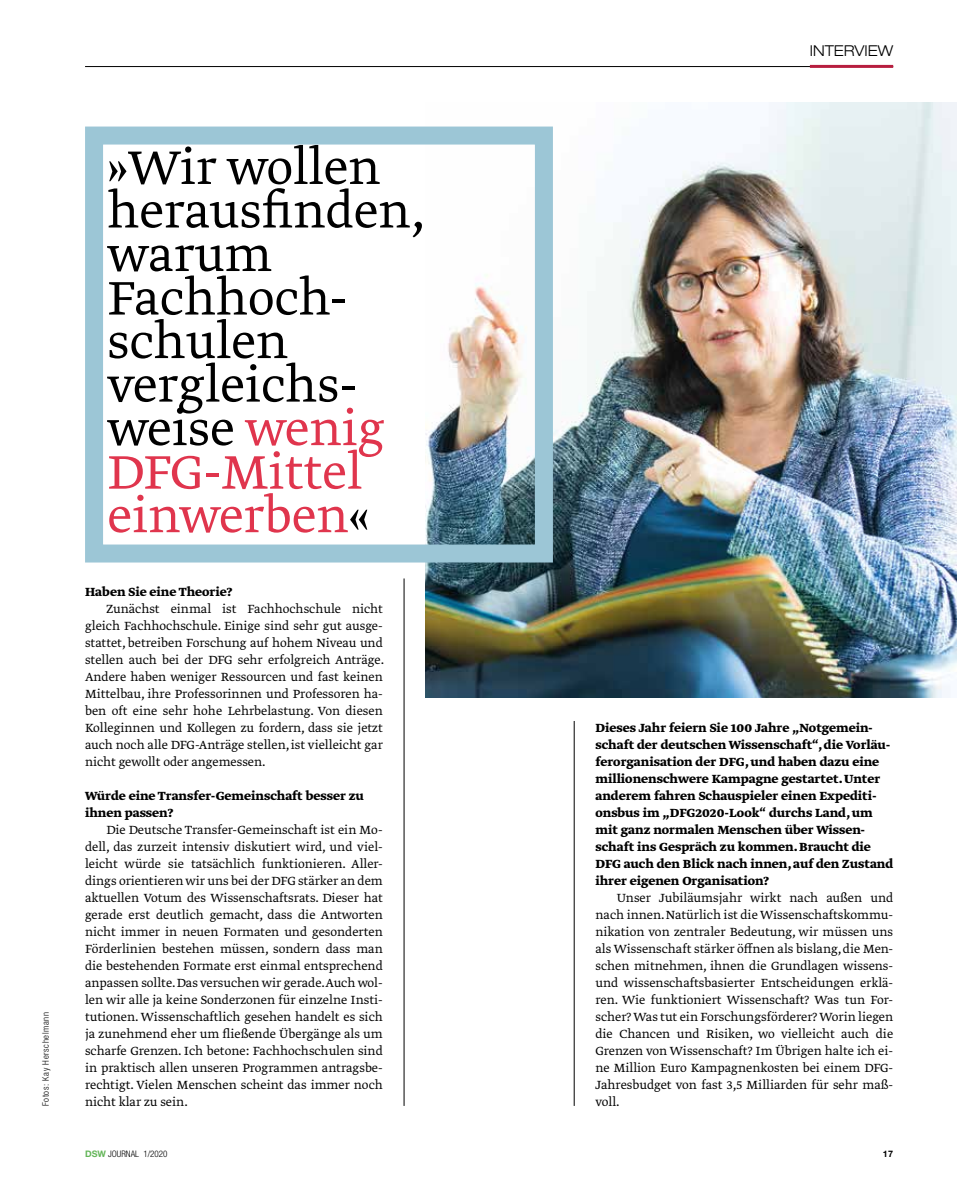
<style>
.page{position:relative;width:957px;height:1191px;background:#fff}
.page>*{position:absolute;margin:0;border:0;box-sizing:border-box;transform-origin:0 0}
.t1{font:300 55.5px/43.5px "Greta Text Std";color:#000}
.t2{font:300 expanded 15px "Helvetica Neue LT Std";color:#000}
.t3{font:300 13.95px/17px "Greta Text Std";color:#000;text-align:justify}
.t4{font:700 13.95px/17px "Greta Text Std";color:#000}
.t5{font:300 condensed 9px "Helvetica Neue LT Std";letter-spacing:.07em;color:#000}
.t6{font:300 condensed 9px "Helvetica Neue LT Std";color:#000}
.t7{font:700 9px "Helvetica Neue LT Std";color:#000}
.s1{font-family:"Greta Display Std";font-weight:400}
.s2{color:#e0354d}
.s3{font-weight:700;font-stretch:normal;color:#65b65a}
</style>
<div class="page">
<hr style="left:85px;top:66px;width:808px;height:1px;background:#000">
<hr style="left:810px;top:65px;width:83px;height:3px;background:#b71e3f">
<hr style="left:404px;top:578px;width:1px;height:528px;background:#000">
<hr style="left:574px;top:721px;width:1px;height:385px;background:#000">
<img style="left:425px;top:103px;width:532px;height:594px">
<div style="left:85px;top:126px;width:468px;height:436px;border:18px solid #9cc6d6"></div>
<p class="t2" style="left:810px;top:42px;width:85px">INTERVIEW</p>
<p class="t5" style="left:41px;top:1106px;width:96px;rotate:-90deg">Fotos: Kay Herschelmann</p>
<h1 class="t1" style="left:107px;top:148px;width:319px"><span class="s1">»</span>Wir wollen herausfinden, warum<br>Fachhoch&shy;schulen vergleichs&shy;weise <span class="s2">wenig<br>DFG-Mittel einwerben</span><span class="s1">«</span></h1>
<p class="t4" style="left:85px;top:583px;width:149px">Haben Sie eine Theorie?</p>
<p class="t3" style="left:85px;top:600px;width:301px;text-indent:21px">Zunächst einmal ist Fachhochschule nicht gleich Fachhochschule. Einige sind sehr gut ausge&shy;stattet, betreiben Forschung auf hohem Niveau und stellen auch bei der DFG sehr erfolgreich Anträge.<br>Andere haben weniger Ressourcen und fast keinen Mittelbau, ihre Professorinnen und Professoren ha&shy;ben oft eine sehr hohe Lehrbelastung. Von diesen Kolleginnen und Kollegen zu fordern, dass sie jetzt auch noch alle DFG-Anträge stellen, ist vielleicht gar nicht gewollt oder angemessen.</p>
<p class="t4" style="left:85px;top:787px;width:280px">Würde eine Transfer-Gemeinschaft besser zu ihnen passen?</p>
<p class="t3" style="left:85px;top:821px;width:299px;text-indent:21px">Die Deutsche Transfer-Gemeinschaft ist ein Mo&shy;dell, das zurzeit intensiv diskutiert wird, und viel&shy;leicht würde sie tatsächlich funktionieren. Aller&shy;dings orientieren wir uns bei der DFG stärker an dem aktuellen Votum des Wissenschaftsrats. Dieser hat gerade erst deutlich gemacht, dass die Antworten nicht immer in neuen Formaten und gesonderten Förderlinien bestehen müssen, sondern dass man die bestehenden Formate erst einmal entsprechend anpassen sollte. Das versuchen wir gerade.Auch wol&shy;len wir alle ja keine Sonderzonen für einzelne Insti&shy;tutionen. Wissenschaftlich gesehen handelt es sich ja zunehmend eher um fließende Übergänge als um scharfe Grenzen. Ich betone: Fachhochschulen sind in praktisch allen unseren Programmen antragsbe&shy;rechtigt. Vielen Menschen scheint das immer noch nicht klar zu sein.</p>
<p class="t4" style="left:595px;top:719px;width:299px">Dieses Jahr feiern Sie 100 Jahre „Notgemein&shy;schaft der deutschen Wissenschaft“, die Vorläu&shy;ferorganisation der DFG, und haben dazu eine millionenschwere Kampagne gestartet. Unter anderem fahren Schauspieler einen Expediti&shy;onsbus im „DFG2020-Look“ durchs Land, um mit ganz normalen Menschen über Wissen&shy;schaft ins Gespräch zu kommen. Braucht die DFG auch den Blick nach innen, auf den Zustand ihrer eigenen Organisation?</p>
<p class="t3" style="left:595px;top:889px;width:299px;text-indent:21px">Unser Jubiläumsjahr wirkt nach außen und nach innen. Natürlich ist die Wissenschaftskommu&shy;nikation von zentraler Bedeutung, wir müssen uns als Wissenschaft stärker öffnen als bislang, die Men&shy;schen mitnehmen, ihnen die Grundlagen wissens&shy;und wissenschaftsbasierter Entscheidungen erklä&shy;ren. Wie funktioniert Wissenschaft? Was tun For&shy;scher? Was tut ein Forschungsförderer? Worin liegen die Chancen und Risiken, wo vielleicht auch die Grenzen von Wissenschaft? Im Übrigen halte ich ei&shy;ne Million Euro Kampagnenkosten bei einem DFG-Jahresbudget von fast 3,5 Milliarden für sehr maß&shy;voll.</p>
<p class="t6" style="left:85px;top:1148px;width:84px"><span class="s3">DSW</span> JOURNAL 1/2020</p>
<p class="t7" style="left:883px;top:1148px;width:12px">17</p>
</div>
